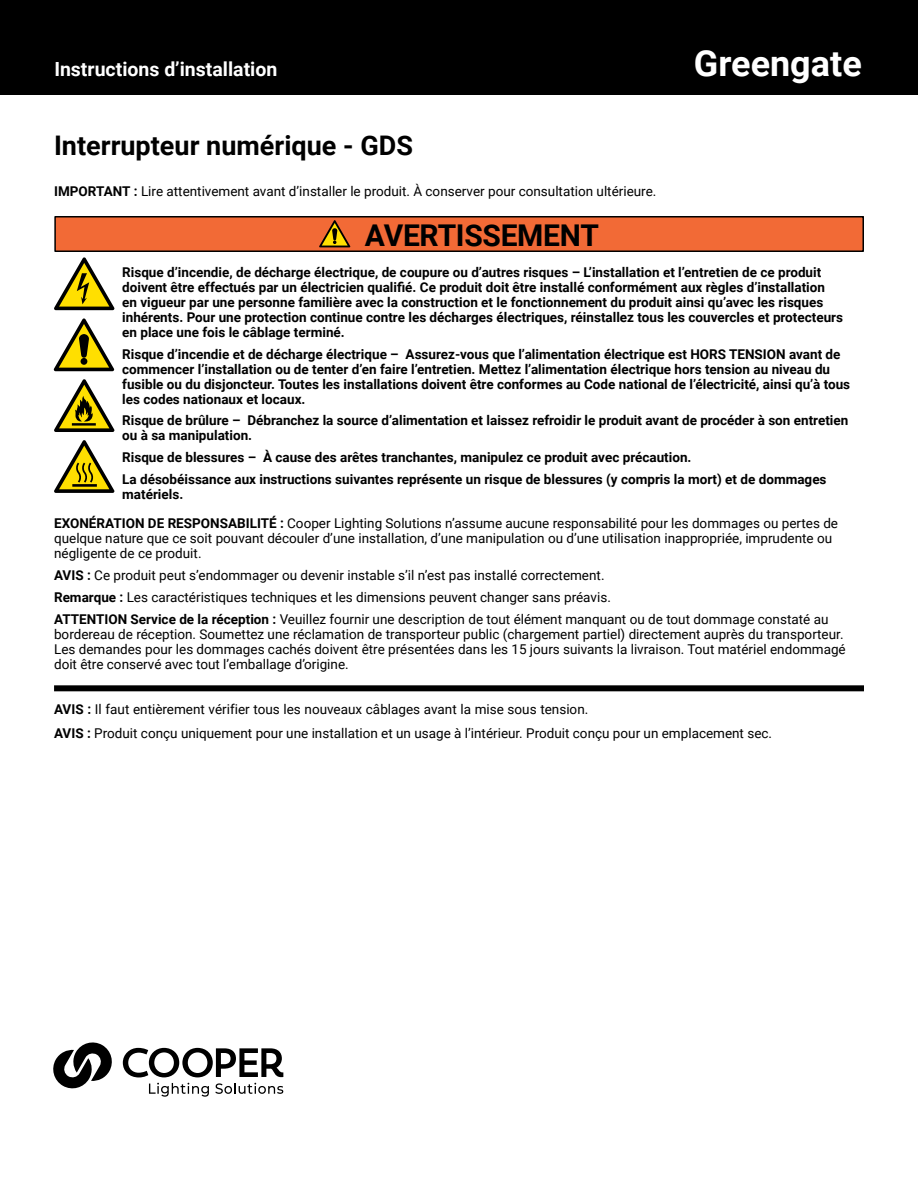
<style>
.page{position:relative;width:918px;height:1188px;background:#fff}
.page>*{position:absolute;margin:0;border:0;box-sizing:border-box;transform-origin:0 0}
.t1{font:700 36px "Roboto";color:#fff}
.t2{font:700 30px "Roboto";letter-spacing:-.01em;color:#000}
.t3{font:700 27px "Roboto";color:#000}
.t4{font:700 19.5px "Roboto";color:#fff}
.t5{font:700 13.5px/15px "Roboto";color:#000}
.t6{font:13.5px/15px "Roboto";color:#000}
.s1{font-weight:700}
</style>
<div class="page">
<div style="left:0;top:0;width:918px;height:94px;background:#000"></div>
<svg style="left:53px;top:1042px;width:59px;height:47px"></svg>
<svg style="left:149px;top:1083px;width:60px;height:14px"></svg>
<svg style="left:215px;top:1083px;width:68px;height:11px"></svg>
<svg style="left:123px;top:1048px;width:160px;height:29px"></svg>
<svg style="left:54px;top:440px;width:60px;height:53px"></svg>
<svg style="left:54px;top:379px;width:60px;height:53px"></svg>
<div style="left:54px;top:685px;width:810px;height:6px;background:#000"></div>
<svg style="left:54px;top:257px;width:60px;height:53px"></svg>
<svg style="left:54px;top:318px;width:60px;height:53px"></svg>
<div style="left:55px;top:217px;width:808px;height:34px;background:#f26a36"></div>
<div style="left:54px;top:216px;width:810px;height:36px;border:2px solid #000"></div>
<svg style="left:319px;top:220px;width:31px;height:27px"></svg>
<h3 class="t4" style="left:54px;top:56px;width:225px">Instructions d’installation</h3>
<h1 class="t1" style="left:694px;top:38px;width:169px">Greengate</h1>
<h3 class="t3" style="left:54px;top:126px;width:360px">Interrupteur numérique - GDS</h3>
<p class="t6" style="left:54px;top:183px;width:604px"><span class="s1">IMPORTANT :</span> Lire attentivement avant d’installer le produit. À conserver pour consultation ultérieure.</p>
<h2 class="t2" style="left:365px;top:214px;width:235px">AVERTISSEMENT</h2>
<p class="t5" style="left:122px;top:264px;width:722px">Risque d’incendie, de décharge électrique, de coupure ou d’autres risques – L’installation et l’entretien de ce produit doivent être effectués par un électricien qualifié. Ce produit doit être installé conformément aux règles d’installation en vigueur par une personne familière avec la construction et le fonctionnement du produit ainsi qu’avec les risques inhérents. Pour une protection continue contre les décharges électriques, réinstallez tous les couvercles et protecteurs en place une fois le câblage terminé.</p>
<p class="t5" style="left:122px;top:346px;width:729px">Risque d’incendie et de décharge électrique – Assurez-vous que l’alimentation électrique est HORS TENSION avant de commencer l’installation ou de tenter d’en faire l’entretien. Mettez l’alimentation électrique hors tension au niveau du fusible ou du disjoncteur. Toutes les installations doivent être conformes au Code national de l’électricité, ainsi qu’à tous les codes nationaux et locaux.</p>
<p class="t5" style="left:122px;top:413px;width:728px">Risque de brûlure – Débranchez la source d’alimentation et laissez refroidir le produit avant de procéder à son entretien ou à sa manipulation.</p>
<p class="t5" style="left:122px;top:446px;width:706px;line-height:21.8px">Risque de blessures – À cause des arêtes tranchantes, manipulez ce produit avec précaution.<br>La désobéissance aux instructions suivantes représente un risque de blessures (y compris la mort) et de dommages</p>
<p class="t6" style="left:54px;top:479px;width:786px;line-height:29.5px;text-indent:68px"><span class="s1">matériels.<br>EXONÉRATION DE RESPONSABILITÉ :</span> Cooper Lighting Solutions n’assume aucune responsabilité pour les dommages ou pertes de</p>
<p class="t6" style="left:54px;top:531px;width:780px">quelque nature que ce soit pouvant découler d’une installation, d’une manipulation ou d’une utilisation inappropriée, imprudente ou négligente de ce produit.</p>
<p class="t6" style="left:54px;top:564px;width:776px;line-height:21.8px"><span class="s1">AVIS :</span> Ce produit peut s’endommager ou devenir instable s’il n’est pas installé correctement.<br><span class="s1">Remarque :</span> Les caractéristiques techniques et les dimensions peuvent changer sans préavis.<br><span class="s1">ATTENTION Service de la réception :</span> Veuillez fournir une description de tout élément manquant ou de tout dommage constaté au</p>
<p class="t6" style="left:54px;top:626px;width:793px">bordereau de réception. Soumettez une réclamation de transporteur public (chargement partiel) directement auprès du transporteur.<br>Les demandes pour les dommages cachés doivent être présentées dans les 15 jours suivants la livraison. Tout matériel endommagé doit être conservé avec tout l’emballage d’origine.</p>
<p class="t6" style="left:54px;top:697px;width:720px;line-height:24px"><span class="s1">AVIS :</span> Il faut entièrement vérifier tous les nouveaux câblages avant la mise sous tension.<br><span class="s1">AVIS :</span> Produit conçu uniquement pour une installation et un usage à l’intérieur. Produit conçu pour un emplacement sec.</p>
</div>
